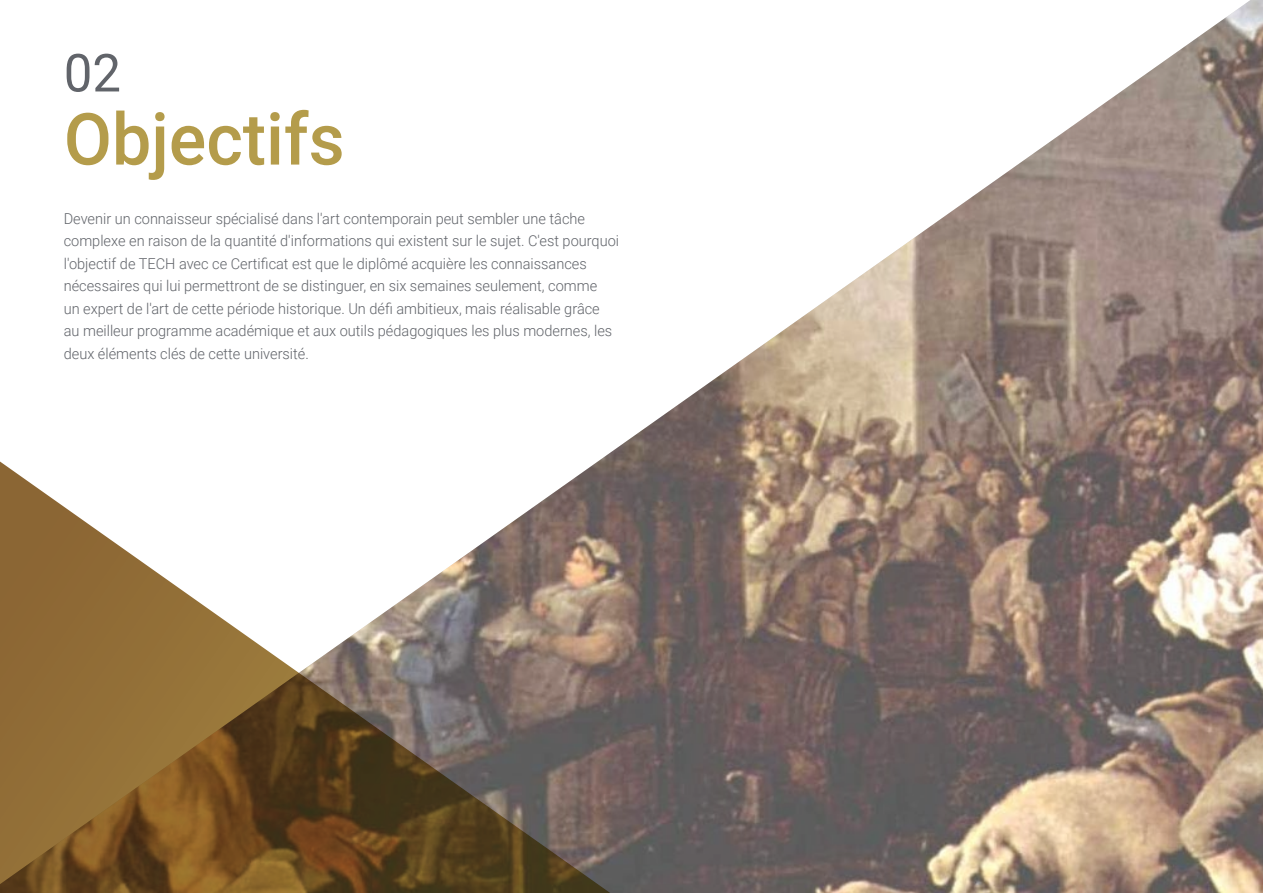
<style>
.page{position:relative;width:1263px;height:893px;background:#fff}
.page>*{position:absolute;margin:0;border:0;box-sizing:border-box;transform-origin:0 0}
.t1{font:500 72px "Roboto";color:#b49c4b}
.t2{font:52.5px "Roboto";color:#61646a}
.t3{font:300 15px/22.5px "Roboto";color:#61646a}
</style>
<div class="page">
<img style="left:620px;top:0;width:643px;height:893px">
<svg style="left:0;top:446px;width:640px;height:447px"></svg>
<h2 class="t2" style="left:64px;top:36px;width:59px">02</h2>
<h1 class="t1" style="left:64px;top:89px;width:282px">Objectifs</h1>
<p class="t3" style="left:64px;top:207px;width:557px">Devenir un connaisseur spécialisé dans l'art contemporain peut sembler une tâche complexe en raison de la quantité d'informations qui existent sur le sujet. C'est pourquoi l'objectif de TECH avec ce Certificat est que le diplômé acquière les connaissances nécessaires qui lui permettront de se distinguer, en six semaines seulement, comme<br>un expert de l'art de cette période historique. Un défi ambitieux, mais réalisable grâce au meilleur programme académique et aux outils pédagogiques les plus modernes, les deux éléments clés de cette université.</p>
</div>
